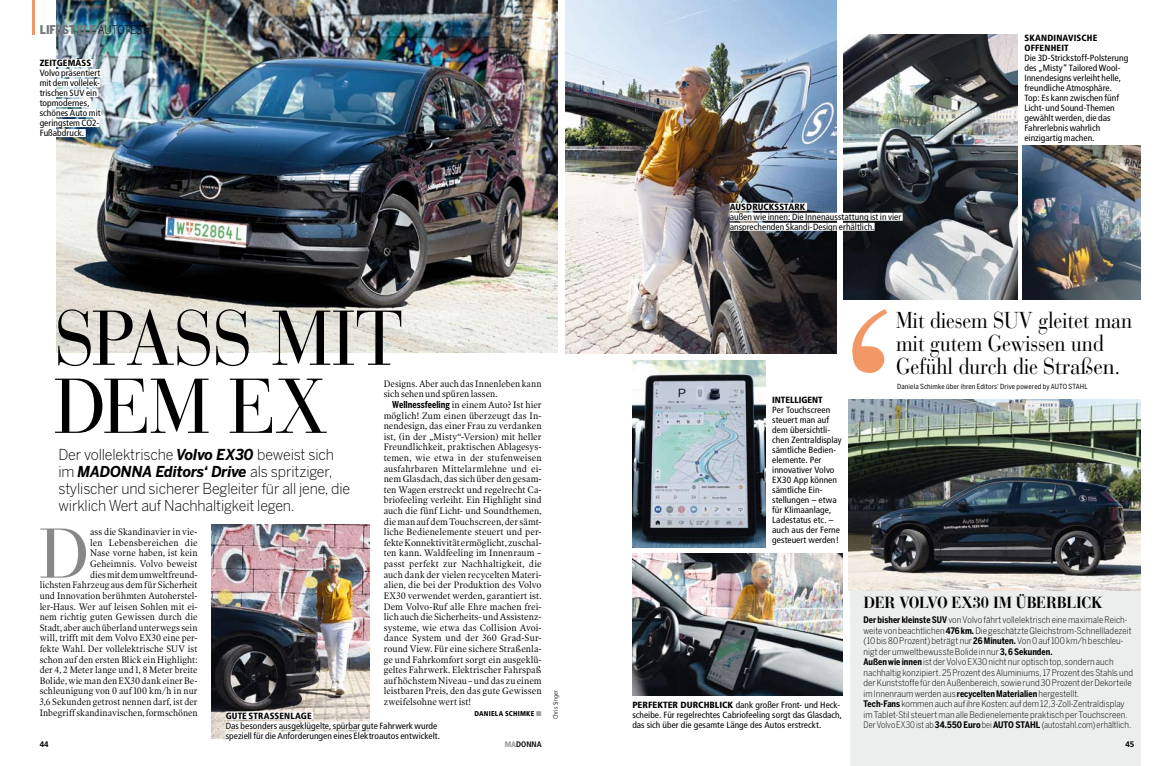
<style>
.page{position:relative;width:1174px;height:766px;background:#fff}
.page>*{position:absolute;margin:0;border:0;box-sizing:border-box;transform-origin:0 0}
.t1{font:77px "Bauer Bodoni LT";letter-spacing:-.02em;color:#000;scale:.94 1}
.t2{font:69.7px "Bauer Bodoni LT";color:#87888a}
.t3{font:22.8px/23px "Bauer Bodoni Std";letter-spacing:-.01em;color:#000;scale:.88 1}
.t4{font:700 16px "Bauer Bodoni LT";letter-spacing:-.015em;color:#000;scale:.93 1}
.t5{font:300 15px/17px "Benton Sans";letter-spacing:-.01em;color:#000;scale:.95 1}
.t6{font:900 12px "Benton Sans Cond";letter-spacing:-.005em;color:#74787a}
.t7{font:9.5px/10.6px "Poynter OS Text One L";color:#000;text-align:right;scale:.91 1}
.t8{font:condensed 9px/10px "Frutiger";letter-spacing:.005em;color:#000;scale:1.05 1}
.t9{font:300 9px/10.5px "Benton Sans Cond";letter-spacing:.005em;color:#000;scale:1.05 1}
.t10{font:condensed 9px/10px "Frutiger";letter-spacing:.005em;color:#000;scale:1.04 1}
.t11{font:900 condensed 9px/10px "Frutiger";letter-spacing:.015em;color:#000}
.t12{font:700 condensed 8px "Frutiger";color:#000}
.t13{font:700 8px "Frutiger";color:#000}
.t14{font:7px "Benton Sans Cond";letter-spacing:.015em;color:#000}
.t15{font:900 condensed 7px "Frutiger";letter-spacing:.035em;color:#000}
.t16{font:300 condensed 6.5px "Frutiger";letter-spacing:.015em;color:#000}
.s1{font-weight:300;color:#000}
.s2{font-family:"Benton Sans Cond";font-weight:700}
.s3{color:#9c9d9f}
.s4{font-weight:700;font-style:italic}
.s5{font-weight:700}
.s6{font-weight:900}
.s7{color:#87888a}
</style>
<div class="page">
<img style="left:57px;top:0;width:500px;height:352px">
<div style="left:850px;top:585px;width:290px;height:180px;background:#eceded"></div>
<img style="left:848px;top:399px;width:292px;height:191px">
<img style="left:843px;top:34px;width:175px;height:265px">
<img style="left:632px;top:553px;width:211px;height:142px">
<img style="left:565px;top:0;width:271px;height:353px">
<hr style="left:32px;top:0;width:3px;height:34px;background:#f29867">
<img style="left:212px;top:524px;width:157px;height:214px">
<svg style="left:852px;top:309px;width:35px;height:64px"></svg>
<img style="left:632px;top:360px;width:133px;height:187px">
<img style="left:1022px;top:146px;width:118px;height:153px">
<div style="left:226px;top:711px;width:87px;height:8px;background:#fff"></div>
<div style="left:226px;top:721px;width:213px;height:8px;background:#fff"></div>
<div style="left:226px;top:731px;width:215px;height:8px;background:#fff"></div>
<div style="left:729px;top:203px;width:78px;height:8px;background:#fff"></div>
<div style="left:729px;top:213px;width:173px;height:8px;background:#fff"></div>
<div style="left:729px;top:223px;width:145px;height:8px;background:#fff"></div>
<div style="left:40px;top:59px;width:53px;height:8px;background:#fff"></div>
<div style="left:40px;top:69px;width:61px;height:8px;background:#fff"></div>
<div style="left:40px;top:79px;width:60px;height:8px;background:#fff"></div>
<div style="left:40px;top:89px;width:58px;height:8px;background:#fff"></div>
<div style="left:40px;top:99px;width:51px;height:8px;background:#fff"></div>
<div style="left:40px;top:109px;width:61px;height:8px;background:#fff"></div>
<div style="left:40px;top:119px;width:59px;height:8px;background:#fff"></div>
<div style="left:40px;top:129px;width:46px;height:8px;background:#fff"></div>
<p class="t6" style="left:40px;top:23px;width:92px">LIFESTYLE <span class="s1">autotest</span></p>
<p class="t11" style="left:40px;top:58px;width:48px">ZEITGEMÄSS</p>
<p class="t8" style="left:40px;top:68px;width:59px">Volvo präsentiert mit dem vollelek&shy;trischen SUV ein topmodernes, schönes Auto mit geringstem CO2-<br>Fußabdruck.</p>
<h1 class="t1" style="left:54px;top:292px;width:373px">SPASS MIT</h1>
<p class="t11" style="left:729px;top:202px;width:77px">AUSDRUCKSSTARK</p>
<p class="t8" style="left:729px;top:212px;width:165px">außen wie innen: Die Innenausstattung ist in vier ansprechenden Skandi-Design erhältlich.</p>
<p class="t11" style="left:1024px;top:33px;width:74px">SKANDINAVISCHE<br>OFFENHEIT</p>
<p class="t8" style="left:1024px;top:53px;width:100px">Die 3D-Strickstoff-Polsterung des „Misty“ Tailored Wool-<br>Innendesigns verleiht helle, freundliche Atmosphäre.<br>Top: Es kann zwischen fünf<br>Licht- und Sound-Themen gewählt werden, die das<br>Fahrerlebnis wahrlich einzigartig machen.</p>
<h3 class="t3" style="left:896px;top:309px;width:270px">Mit diesem SUV gleitet man mit gutem Gewissen und</h3>
<h3 class="t3" style="left:896px;top:355px;width:256px">Gefühl durch die Straßen.</h3>
<h1 class="t1" style="left:54px;top:360px;width:292px">DEM EX</h1>
<p class="t7" style="left:384px;top:378px;width:175px;text-align:left">Designs. Aber auch das Innenleben kann sich sehen und spüren lassen.</p>
<p class="t7" style="left:384px;top:399px;width:175px;text-align:justify;text-indent:9px"><span class="s2">Wellnessfeeling</span> in einem Auto? Ist hier möglich! Zum einen überzeugt das In&shy;nendesign, das einer Frau zu verdanken ist, (in der „Misty“-Version) mit heller Freundlichkeit, praktischen Ablagesys&shy;temen, wie etwa in der stufenweisen ausfahrbaren Mittelarmlehne und ei&shy;nem Glasdach, das sich über den gesam&shy;ten Wagen erstreckt und regelrecht Ca&shy;briofeeling verleiht. Ein Highlight sind auch die fünf Licht- und Soundthemen, die man auf dem Touchscreen, der sämt&shy;liche Bedienelemente steuert und per&shy;fekte Konnektivität ermöglicht, zuschal&shy;ten kann. Waldfeeling im Innenraum – passt perfekt zur Nachhaltigkeit, die auch dank der vielen recycelten Materi&shy;alien, die bei der Produktion des Volvo EX30 verwendet werden, garantiert ist.<br>Dem Volvo-Ruf alle Ehre machen frei&shy;lich auch die Sicherheits- und Assistenz&shy;systeme, wie etwa das Collision Avoi&shy;dance System und der 360 Grad-Sur&shy;round View. Für eine sichere Straßenla&shy;ge und Fahrkomfort sorgt ein ausgeklü&shy;geltes Fahrwerk. Elektrischer Fahrspaß auf höchstem Niveau – und das zu einem leistbaren Preis, den das gute Gewissen zweifelsohne wert ist!</p>
<p class="t15" style="left:474px;top:708px;width:69px">DANIELA SCHIMKE <span class="s3">■</span></p>
<p class="t14" style="left:897px;top:382px;width:192px">Daniela Schimke über ihren Editors‘ Drive powered by AUTO STAHL</p>
<p class="t11" style="left:772px;top:395px;width:52px">INTELLIGENT</p>
<p class="t8" style="left:772px;top:405px;width:68px">Per Touchscreen steuert man auf dem übersichtli&shy;chen Zentraldisplay sämtliche Bedien&shy;elemente. Per innovativer Volvo<br>EX30 App können sämtliche Ein&shy;stellungen – etwa für Klimaanlage,<br>Ladestatus etc. – auch aus der Ferne gesteuert werden!</p>
<h3 class="t5" style="left:58px;top:446px;width:308px">Der vollelektrische <span class="s4">Volvo EX30</span> beweist sich im <span class="s4">MADONNA Editors‘ Drive</span> als spritziger, stylischer und sicherer Begleiter für all jene, die wirklich Wert auf Nachhaltigkeit legen.</h3>
<p class="t7" style="left:40px;top:526px;width:175px">ass die Skandinavier in vie-<br>len Lebensbereichen die<br>Nase vorne haben, ist kein<br>Geheimnis. Volvo beweist<br>dies mit dem umweltfreund-<br>lichsten Fahrzeug aus dem für Sicherheit und Innovation berühmten Autoherstel&shy;ler-Haus. Wer auf leisen Sohlen mit ei&shy;nem richtig guten Gewissen durch die Stadt, aber auch überland unterwegs sein will, trifft mit dem Volvo EX30 eine per&shy;fekte Wahl. Der vollelektrische SUV ist schon auf den ersten Blick ein Highlight: der 4, 2 Meter lange und 1, 8 Meter breite Bolide, wie man den EX30 dank einer Be&shy;schleunigung von 0 auf 100 km/h in nur 3,6 Sekunden getrost nennen darf, ist der Inbegriff skandinavischen, formschönen</p>
<h2 class="t2" style="left:40px;top:512px;width:52px">D</h2>
<h3 class="t4" style="left:863px;top:592px;width:259px">DER VOLVO EX30 IM ÜBERBLICK</h3>
<p class="t9" style="left:863px;top:614px;width:258px"><span class="s5">Der bisher kleinste SUV</span>von Volvo fährt vollelektrisch eine maximale Reich&shy;weite von beachtlichen <span class="s5">476 km.</span> Die geschätzte Gleichstrom-Schnellladezeit (10 bis 80 Prozent) beträgt nur <span class="s5">26 Minuten.</span> Von 0 auf 100 km/h beschleu&shy;nigt der umweltbewusste Bolide in nur <span class="s5">3, 6 Sekunden.<br>Außen wie innen</span> ist der Volvo EX30 nicht nur optisch top, sondern auch nachhaltig konzipiert. 25 Prozent des Aluminiums, 17 Prozent des Stahls und der Kunststoffe für den Außenbereich, sowie rund 30 Prozent der Dekorteile im Innenraum werden aus <span class="s5">recycelten Materialien</span> hergestellt.<br><span class="s5">Tech-Fans</span> kommen auch auf ihre Kosten: auf dem 12,3-Zoll-Zentraldisplay im Tablet-Stil steuert man alle Bedienelemente praktisch per Touchscreen.<br>Der Volvo EX30 ist ab <span class="s5">34.550 Euro</span> bei <span class="s5">AUTO STAHL</span> (autostahl.com) erhältlich.</p>
<p class="t16" style="left:552px;top:719px;width:31px;rotate:-90deg">Chris Singer</p>
<p class="t10" style="left:632px;top:699px;width:203px"><span class="s6">PERFEKTER DURCHBLICK</span> dank großer Front- und Heck&shy;scheibe. Für regelrechtes Cabriofeeling sorgt das Glasdach, das sich über die gesamte Länge des Autos erstreckt.</p>
<p class="t11" style="left:226px;top:710px;width:88px">GUTE STRASS ENLAGE</p>
<p class="t8" style="left:226px;top:720px;width:206px">Das besonders ausgeklügelte, spürbar gute Fahrwerk wurde speziell für die Anforderungen eines Elektroautos entwickelt.</p>
<p class="t13" style="left:40px;top:739px;width:10px">44</p>
<p class="t12" style="left:505px;top:739px;width:38px"><span class="s7">MA</span>DONNA</p>
<p class="t13" style="left:1125px;top:739px;width:10px">45</p>
</div>
